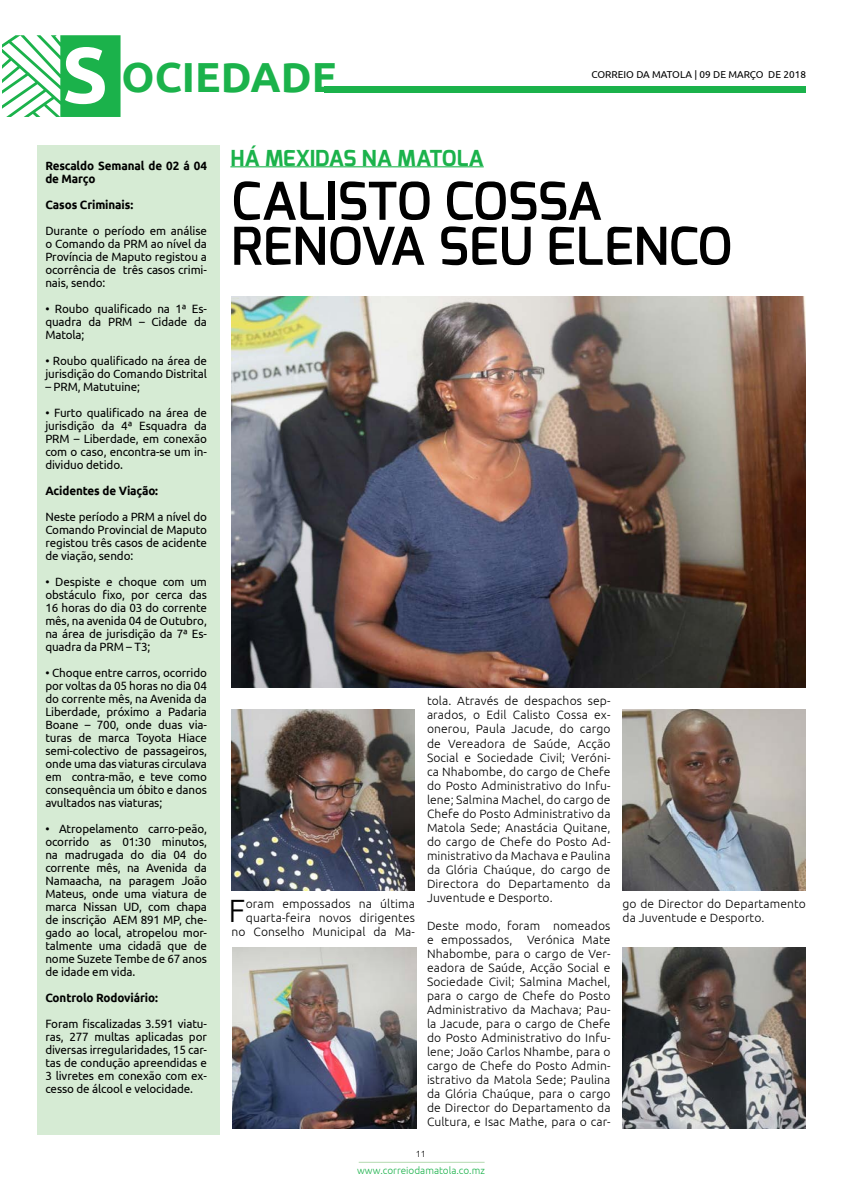
<style>
.page{position:relative;width:842px;height:1191px;background:#fff}
.page>*{position:absolute;margin:0;border:0;box-sizing:border-box;transform-origin:0 0}
.t1{font:600 52px/45px "Exo";color:#000}
.t2{font:700 42px "Ubuntu";color:#1bb24b}
.t3{font:300 32.2px "Ubuntu";color:#000}
.t4{font:700 22px "Exo";color:#1bb24b}
.t5{font:12px/13px "Ubuntu";letter-spacing:-.01em;color:#000;text-align:justify}
.t6{font:300 12px/14px "Ubuntu";letter-spacing:.01em;color:#000;text-align:justify}
.t7{font:700 12px/13px "Ubuntu";letter-spacing:-.01em;color:#000}
.t8{font:10px "Ubuntu";color:#000}
.t9{font:300 10px "Ubuntu";color:#1bb24b}
.t10{font:300 9px "Ubuntu";color:#000}
.s1{font-size:79px;color:#fff}
</style>
<div class="page">
<svg style="left:2px;top:35px;width:119px;height:82px"></svg>
<hr style="left:359px;top:1161px;width:126px;height:1px;background:#b4dbb0">
<div style="left:325px;top:86px;width:481px;height:6px;background:#1bb24b"></div>
<img style="left:231px;top:296px;width:575px;height:391px">
<img style="left:231px;top:709px;width:184px;height:181px">
<img style="left:233px;top:947px;width:183px;height:181px">
<img style="left:622px;top:947px;width:184px;height:181px">
<img style="left:622px;top:709px;width:184px;height:181px">
<div style="left:37px;top:145px;width:182px;height:989px;background:#d6ebd4"></div>
<hr style="left:230px;top:166px;width:254px;height:1px;background:#1bb24b">
<h2 class="t2" style="left:62px;top:52px;width:277px"><span class="s1">S</span> OCIEDADE</h2>
<p class="t8" style="left:591px;top:69px;width:216px">CORREIO DA MATOLA | 09 DE MARÇO DE 2018</p>
<p class="t7" style="left:45px;top:158px;width:163px">Rescaldo Semanal de 02 á 04 de Março</p>
<p class="t7" style="left:45px;top:197px;width:89px">Casos Criminais:</p>
<p class="t5" style="left:45px;top:223px;width:163px">Durante o período em análise o Comando da PRM ao nível da Província de Maputo registou a ocorrência de três casos crimi&shy;nais, sendo:</p>
<p class="t5" style="left:45px;top:301px;width:163px">• Roubo qualificado na 1ª Es&shy;quadra da PRM – Cidade da Matola;</p>
<p class="t5" style="left:45px;top:353px;width:163px">• Roubo qualificado na área de jurisdição do Comando Distrital</p>
<p class="t5" style="left:45px;top:379px;width:96px">– PRM, Matutuine;</p>
<p class="t5" style="left:45px;top:405px;width:163px">• Furto qualificado na área de jurisdição da 4ª Esquadra da PRM – Liberdade, em conexão com o caso, encontra-se um in&shy;dividuo detido.</p>
<p class="t7" style="left:45px;top:483px;width:114px">Acidentes de Viação:</p>
<p class="t5" style="left:45px;top:509px;width:163px">Neste período a PRM a nível do Comando Provincial de Maputo registou três casos de acidente de viação, sendo:</p>
<p class="t5" style="left:45px;top:574px;width:163px">• Despiste e choque com um obstáculo fixo, por cerca das 16 horas do dia 03 do corrente mês, na avenida 04 de Outubro, na área de jurisdição da 7ª Es&shy;quadra da PRM – T3;</p>
<p class="t5" style="left:45px;top:665px;width:163px">• Choque entre carros, ocorrido por voltas da 05 horas no dia 04 do corrente mês, na Avenida da Liberdade, próximo a Padaria Boane – 700, onde duas via&shy;turas de marca Toyota Hiace semi-colectivo de passageiros, onde uma das viaturas circulava em contra-mão, e teve como consequência um óbito e danos avultados nas viaturas;</p>
<p class="t5" style="left:45px;top:821px;width:163px">• Atropelamento carro-peão, ocorrido as 01:30 minutos, na madrugada do dia 04 do corrente mês, na Avenida da Namaacha, na paragem João Mateus, onde uma viatura de marca Nissan UD, com chapa de inscrição AEM 891 MP, che&shy;gado ao local, atropelou mor&shy;talmente uma cidadã que de nome Suzete Tembe de 67 anos de idade em vida.</p>
<p class="t7" style="left:45px;top:990px;width:114px">Controlo Rodoviário:</p>
<p class="t5" style="left:45px;top:1016px;width:163px">Foram fiscalizadas 3.591 viatu&shy;ras, 277 multas aplicadas por diversas irregularidades, 15 car&shy;tas de condução apreendidas e 3 livretes em conexão com ex&shy;cesso de álcool e velocidade.</p>
<h3 class="t4" style="left:230px;top:144px;width:255px">HÁ MEXIDAS NA MATOLA</h3>
<h1 class="t1" style="left:231px;top:178px;width:502px">CALISTO COSSA<br>RENOVA SEU ELENCO</h1>
<p class="t6" style="left:231px;top:896px;width:185px;text-align:right">oram empossados na última quarta-feira novos dirigentes no Conselho Municipal da Ma-</p>
<h3 class="t3" style="left:229px;top:891px;width:18px">F</h3>
<p class="t6" style="left:427px;top:694px;width:185px">tola. Através de despachos sep&shy;arados, o Edil Calisto Cossa ex&shy;onerou, Paula Jacude, do cargo de Vereadora de Saúde, Acção Social e Sociedade Civil; Veróni&shy;ca Nhabombe, do cargo de Chefe do Posto Administrativo do Infu&shy;lene; Salmina Machel, do cargo de Chefe do Posto Administrativo da Matola Sede; Anastácia Quitane, do cargo de Chefe do Posto Ad&shy;ministrativo da Machava e Paulina da Glória Chaúque, do cargo de Directora do Departamento da Juventude e Desporto.</p>
<p class="t6" style="left:427px;top:918px;width:185px">Deste modo, foram nomeados e empossados, Verónica Mate Nhabombe, para o cargo de Ver&shy;eadora de Saúde, Acção Social e Sociedade Civil; Salmina Machel, para o cargo de Chefe do Posto Administrativo da Machava; Pau&shy;la Jacude, para o cargo de Chefe do Posto Administrativo do Infu&shy;lene; João Carlos Nhambe, para o cargo de Chefe do Posto Admin&shy;istrativo da Matola Sede; Paulina da Glória Chaúque, para o cargo de Director do Departamento da Cultura, e Isac Mathe, para o car-</p>
<p class="t10" style="left:416px;top:1148px;width:12px">11</p>
<p class="t9" style="left:357px;top:1164px;width:129px">www.correiodamatola.co.mz</p>
<p class="t6" style="left:622px;top:896px;width:185px">go de Director do Departamento da Juventude e Desporto.</p>
</div>
